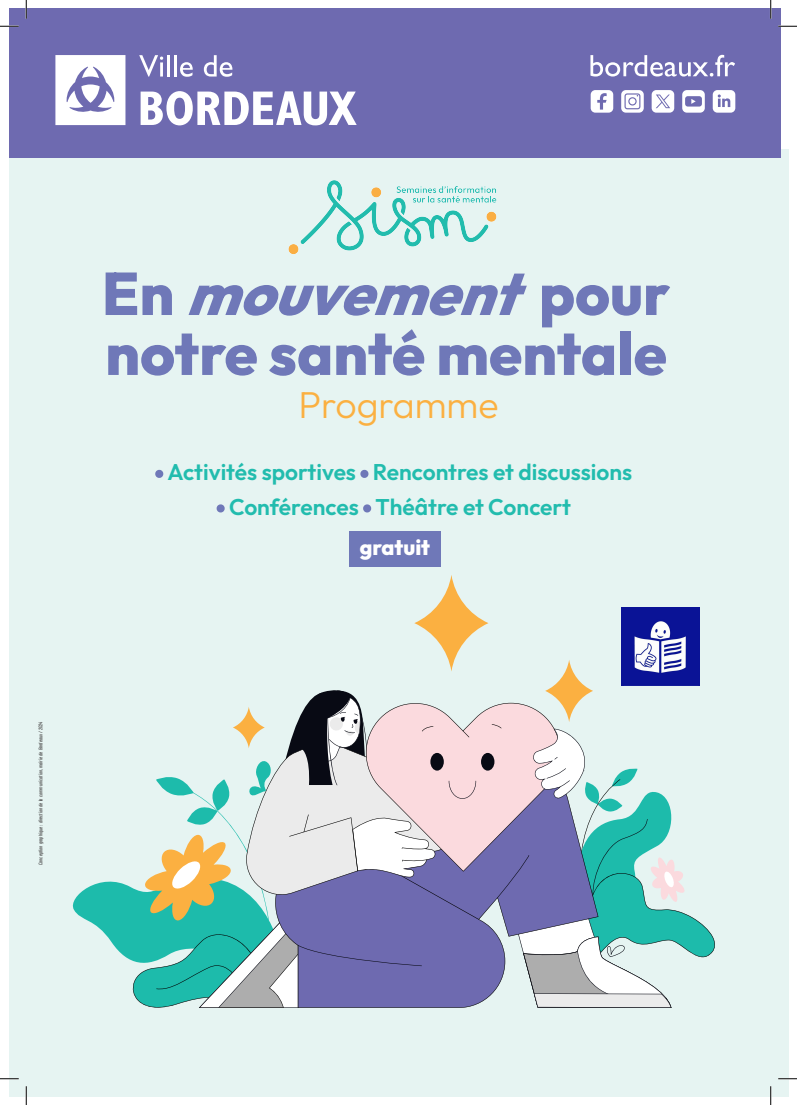
<style>
.page{position:relative;width:797px;height:1105px;background:#fff}
.page>*{position:absolute;margin:0;border:0;box-sizing:border-box;transform-origin:0 0}
.t1{font:800 60px/60px "Outfit";color:#6f78b8}
.t2{font:300 37.5px "Outfit";color:#fbb041}
.t3{font:600 22.75px "Outfit";color:#22bcae}
.t4{font:800 21.62px "Outfit";color:#fff}
.t5{font:italic 5.38px "Barlow Condensed";color:#231f20}
.s1{font-style:italic}
.s2{font-family:"Barlow";font-weight:900;color:#6f78b8}
</style>
<div class="page">
<div style="left:9px;top:149px;width:779px;height:947px;background:#e6f4f2"></div>
<svg style="left:72px;top:690px;width:643px;height:318px"></svg>
<svg style="left:414px;top:575px;width:74px;height:96px"></svg>
<svg style="left:545px;top:660px;width:48px;height:62px"></svg>
<svg style="left:233px;top:707px;width:32px;height:41px"></svg>
<div style="left:9px;top:9px;width:772px;height:149px;background:#6e6ab0"></div>
<svg style="left:139px;top:55px;width:24px;height:22px"></svg>
<hr style="left:167px;top:55px;width:3px;height:22px;background:#fff">
<hr style="left:174px;top:55px;width:3px;height:22px;background:#fff">
<svg style="left:180px;top:62px;width:13px;height:15px"></svg>
<svg style="left:204px;top:55px;width:28px;height:22px"></svg>
<svg style="left:141px;top:91px;width:216px;height:34px"></svg>
<svg style="left:55px;top:55px;width:70px;height:70px"></svg>
<svg style="left:590px;top:55px;width:145px;height:22px"></svg>
<svg style="left:590px;top:90px;width:23px;height:23px"></svg>
<svg style="left:682px;top:90px;width:22px;height:23px"></svg>
<svg style="left:712px;top:90px;width:23px;height:23px"></svg>
<svg style="left:621px;top:90px;width:22px;height:23px"></svg>
<svg style="left:651px;top:90px;width:23px;height:23px"></svg>
<img style="left:288px;top:180px;width:209px;height:74px">
<div style="left:349px;top:532px;width:92px;height:35px;background:#6f78b8"></div>
<img style="left:621px;top:608px;width:78px;height:77px">
<svg style="left:0;top:25px;width:19px;height:2px"></svg>
<svg style="left:778px;top:25px;width:19px;height:2px"></svg>
<svg style="left:0;top:1078px;width:19px;height:1px"></svg>
<svg style="left:778px;top:1078px;width:19px;height:1px"></svg>
<svg style="left:25px;top:0;width:2px;height:19px"></svg>
<svg style="left:25px;top:1086px;width:2px;height:19px"></svg>
<svg style="left:770px;top:0;width:1px;height:19px"></svg>
<svg style="left:770px;top:1086px;width:1px;height:19px"></svg>
<h1 class="t1" style="left:102px;top:267px;width:570px">E n <span class="s1">mouvement</span>p o u r notre santé mentale</h1>
<h2 class="t2" style="left:298px;top:382px;width:202px">Programme</h2>
<p class="t3" style="left:156px;top:457px;width:478px"><span class="s2">•</span> Activités sportives <span class="s2">•</span> Rencontres et discussions</p>
<p class="t3" style="left:217px;top:492px;width:355px"><span class="s2">•</span> Conférences <span class="s2">•</span> Théâtre et Concert</p>
<p class="t4" style="left:360px;top:533px;width:72px">gratuit</p>
<p class="t5" style="left:37px;top:865px;width:145px;rotate:-90deg">Conception graphique : direction de la communication, mairie de Bordeaux / 2024</p>
</div>
